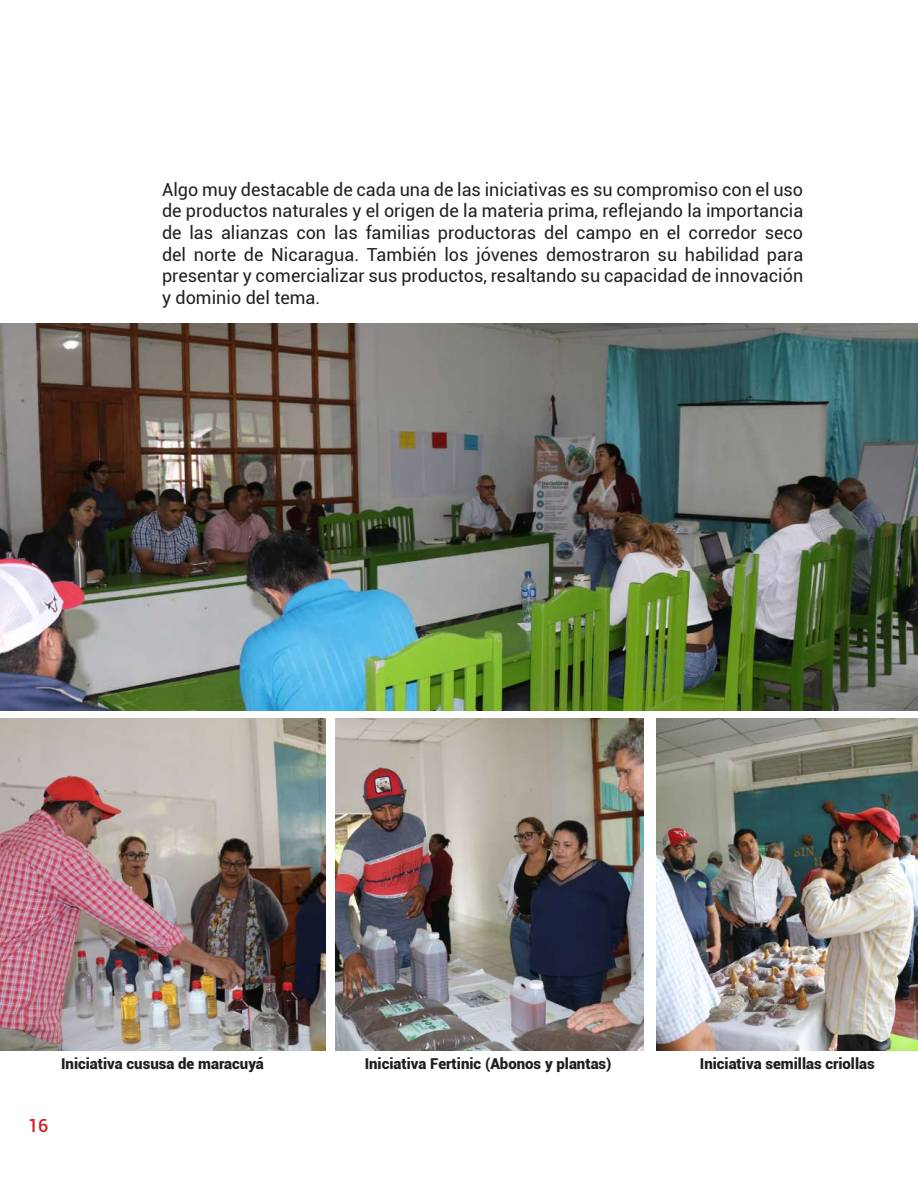
<style>
.page{position:relative;width:918px;height:1188px;background:#fff}
.page>*{position:absolute;margin:0;border:0;box-sizing:border-box;transform-origin:0 0}
.t1{font:18px/21.6px "Roboto";color:#231f20;text-align:justify}
.t2{font:500 18px "Roboto";color:#d1232a}
.t3{font:900 15px "Roboto";color:#231f20}
</style>
<div class="page">
<img style="left:0;top:323px;width:918px;height:388px">
<img style="left:657px;top:718px;width:261px;height:332px">
<img style="left:336px;top:718px;width:308px;height:332px">
<img style="left:0;top:718px;width:325px;height:332px">
<p class="t1" style="left:162px;top:178px;width:643px">Algo muy destacable de cada una de las iniciativas es su compromiso con el uso de productos naturales y el origen de la materia prima, reflejando la importancia de las alianzas con las familias productoras del campo en el corredor seco del norte de Nicaragua. También los jóvenes demostraron su habilidad para presentar y comercializar sus productos, resaltando su capacidad de innovación y dominio del tema.</p>
<p class="t3" style="left:61px;top:1053px;width:204px">Iniciativa cususa de maracuyá</p>
<p class="t3" style="left:365px;top:1053px;width:248px">Iniciativa Fertinic (Abonos y plantas)</p>
<p class="t3" style="left:700px;top:1053px;width:176px">Iniciativa semillas criollas</p>
<p class="t2" style="left:28px;top:1113px;width:22px">16</p>
</div>
